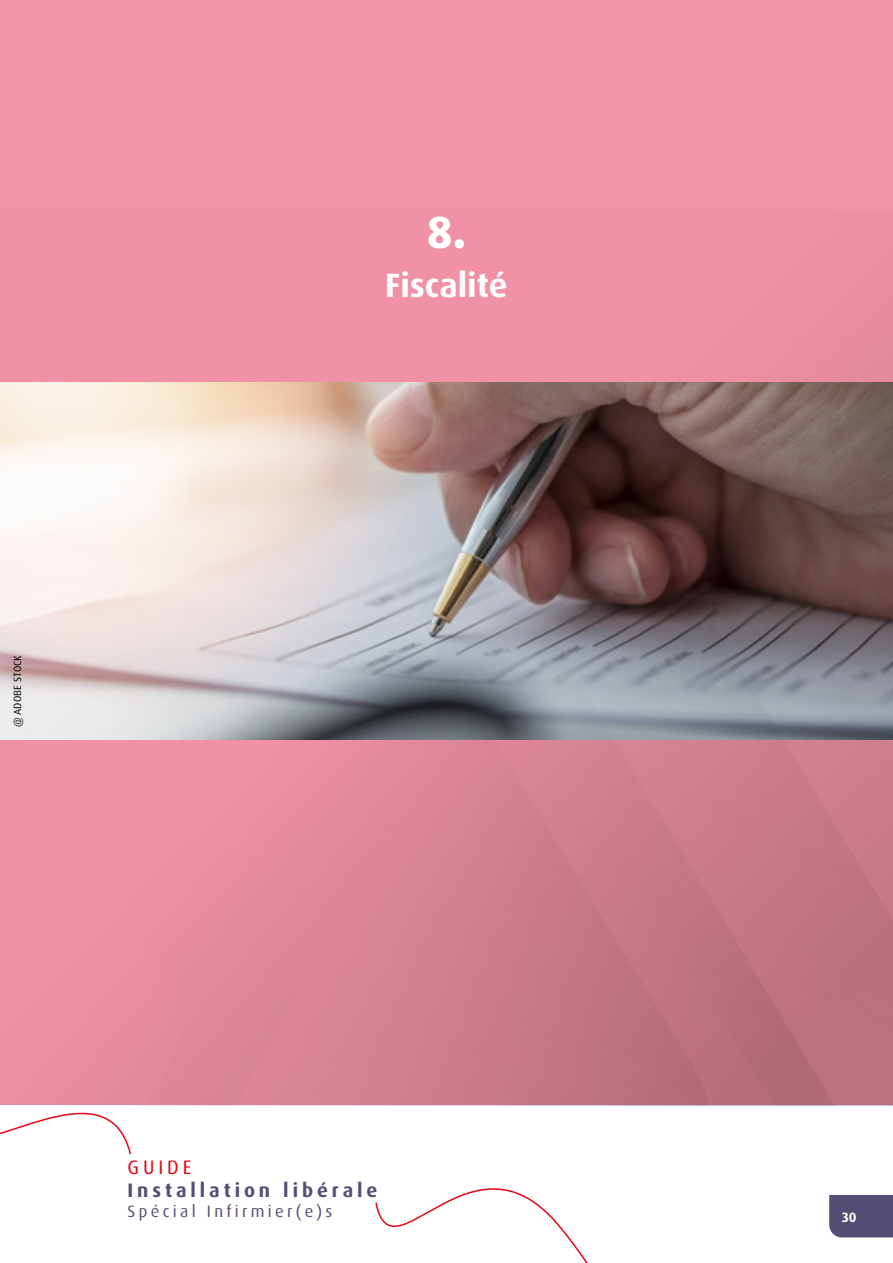
<style>
.page{position:relative;width:893px;height:1263px;background:#fff}
.page>*{position:absolute;margin:0;border:0;box-sizing:border-box;transform-origin:0 0}
.t1{font:800 45px "Dax OT";color:#fff}
._21_781_TITRE_1_-_QU{font:700 33.75px "Dax OT";color:#fff}
.t2{font:700 19.5px "Dax OT";letter-spacing:.2em;color:#534e74}
.t3{font:19.5px "Dax OT";letter-spacing:.2em;color:#e30613}
.t4{font:16.5px "Dax OT";letter-spacing:.2em;color:#534e74}
.t5{font:700 13.5px "Dax OT";color:#fff}
.t6{font:10.5px "Dax OT";letter-spacing:.01em;color:#000}
</style>
<div class="page">
<div style="left:0;top:0;width:893px;height:1106px;background:#f192a7"></div>
<div style="left:829px;top:1195px;width:64px;height:42px;background:#534e74"></div>
<img style="left:0;top:311px;width:893px;height:795px">
<svg style="left:0;top:1044px;width:132px;height:111px"></svg>
<svg style="left:375px;top:1188px;width:213px;height:75px"></svg>
<p class="t6" style="left:11px;top:727px;width:74px;rotate:-90deg">@ ADOBE STOCK</p>
<p class="t1" style="left:427px;top:203px;width:41px">8.</p>
<p class="_21_781_TITRE_1_-_QU" style="left:385px;top:264px;width:124px">Fiscalité</p>
<p class="t3" style="left:128px;top:1155px;width:65px">GUIDE</p>
<p class="t2" style="left:128px;top:1178px;width:251px">Installation libérale</p>
<p class="t4" style="left:128px;top:1201px;width:206px">Spécial Infirmier(e)s</p>
<p class="t5" style="left:842px;top:1208px;width:16px">30</p>
</div>
